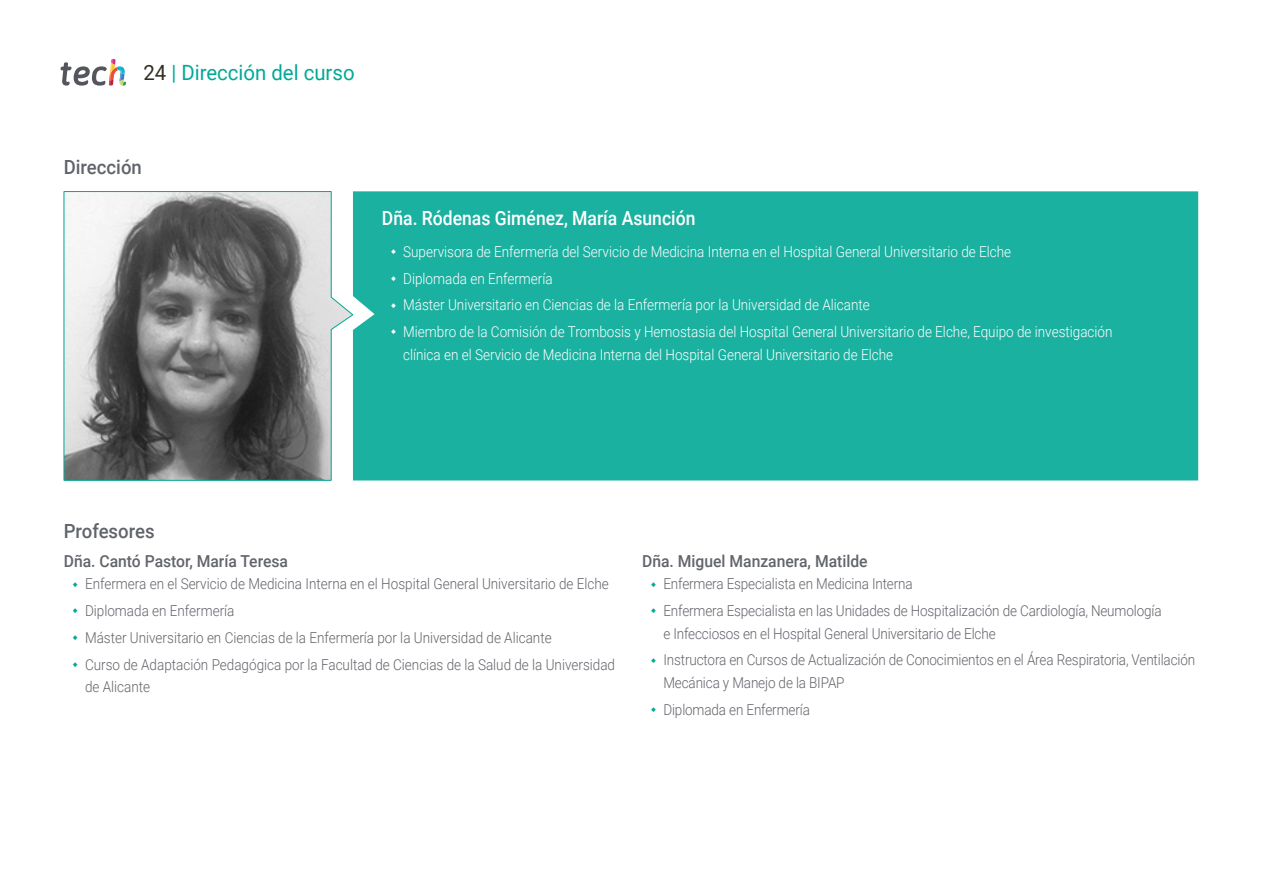
<style>
.page{position:relative;width:1263px;height:893px;background:#fff}
.page>*{position:absolute;margin:0;border:0;box-sizing:border-box;transform-origin:0 0}
.t1{font:21px "Roboto";color:#00a996}
.t2{font:500 19.5px "Roboto";color:#fff;scale:.9 1}
.t3{font:500 19.5px "Roboto";color:#61646a;scale:.95 1}
.t4{font:500 16.5px "Roboto";color:#61646a;scale:.95 1}
.t5{font:300 15px/26.7px "Roboto";letter-spacing:-.01em;color:#61646a;scale:.9 1}
.t6{font:300 15px/26.7px "Roboto";color:#fff;scale:.9 1}
.s1{color:#312e20}
</style>
<div class="page">
<div style="left:353px;top:191px;width:845px;height:289px;background:#1ab1a0"></div>
<svg style="left:64px;top:191px;width:289px;height:290px"></svg>
<svg style="left:61px;top:59px;width:65px;height:27px"></svg>
<svg style="left:391px;top:249px;width:5px;height:5px"></svg>
<svg style="left:391px;top:276px;width:5px;height:5px"></svg>
<svg style="left:391px;top:303px;width:5px;height:5px"></svg>
<svg style="left:391px;top:330px;width:5px;height:5px"></svg>
<h1 class="t1" style="left:144px;top:57px;width:213px"><span class="s1">24</span> | Dirección del curso</h1>
<h2 class="t3" style="left:64px;top:154px;width:84px">Dirección</h2>
<h2 class="t2" style="left:382px;top:205px;width:350px">Dña. Ródenas Giménez, María Asunción</h2>
<p class="t6" style="left:403px;top:238px;width:790px">Supervisora de Enfermería del Servicio de Medicina Interna en el Hospital General Universitario de Elche<br>Diplomada en Enfermería<br>Máster Universitario en Ciencias de la Enfermería por la Universidad de Alicante<br>Miembro de la Comisión de Trombosis y Hemostasia del Hospital General Universitario de Elche, Equipo de investigación</p>
<p class="t6" style="left:403px;top:340px;width:546px">clínica en el Servicio de Medicina Interna del Hospital General Universitario de Elche</p>
<h2 class="t3" style="left:64px;top:517px;width:97px">Profesores</h2>
<p class="t4" style="left:64px;top:550px;width:238px">Dña. Cantó Pastor, María Teresa</p>
<p class="t5" style="left:85px;top:570px;width:590px">Enfermera en el Servicio de Medicina Interna en el Hospital General Universitario de Elche Diplomada en Enfermería<br>Máster Universitario en Ciencias de la Enfermería por la Universidad de Alicante<br>Curso de Adaptación Pedagógica por la Facultad de Ciencias de la Salud de la Universidad</p>
<p class="t5" style="left:85px;top:673px;width:74px">de Alicante</p>
<p class="t4" style="left:642px;top:550px;width:239px">Dña. Miguel Manzanera, Matilde</p>
<p class="t5" style="left:663px;top:570px;width:555px">Enfermera Especialista en Medicina Interna<br>Enfermera Especialista en las Unidades de Hospitalización de Cardiología, Neumología</p>
<p class="t5" style="left:663px;top:619px;width:592px">e Infecciosos en el Hospital General Universitario de Elche<br>Instructora en Cursos de Actualización de Conocimientos en el Área Respiratoria, Ventilación</p>
<p class="t5" style="left:663px;top:669px;width:203px">Mecánica y Manejo de la BIPAP<br>Diplomada en Enfermería</p>
</div>
